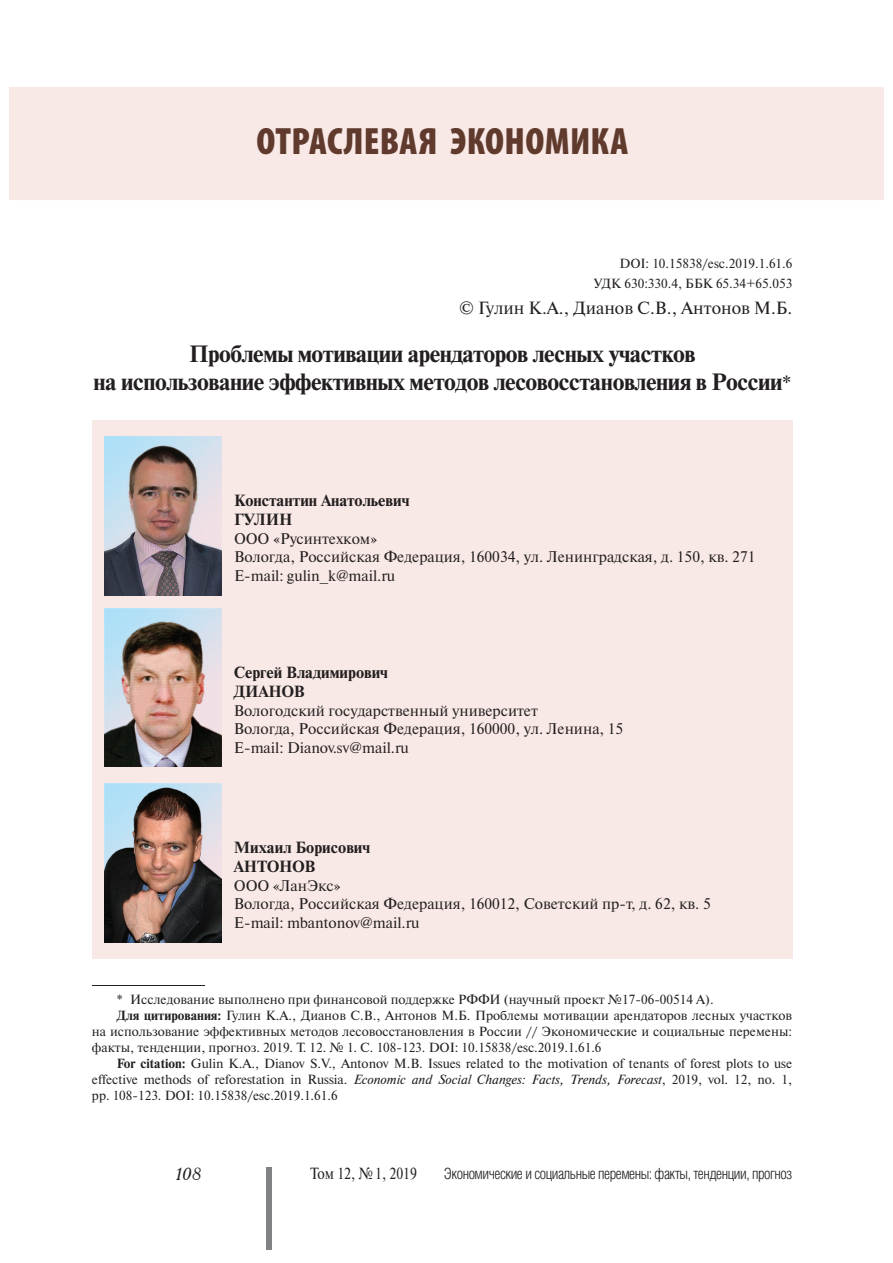
<style>
.page{position:relative;width:893px;height:1263px;background:#fff}
.page>*{position:absolute;margin:0;border:0;box-sizing:border-box;transform-origin:0 0}
.t1{font:900 condensed 38.25px "Myriad Pro";letter-spacing:.01em;color:#5f3a2d}
.t2{font:700 23.55px/28.2px "Newton C";letter-spacing:-.02em;color:#231f20;text-align:center}
.t3{font:17.7px "Newton C";color:#231f20}
.t4{font:italic 17.7px "Academy";color:#231f20}
.t5{font:700 16.2px/19.4px "Newton C";color:#231f20}
.t6{font:16.2px "Newton C";color:#231f20;scale:.85 1}
.t7{font:15.45px/18.5px "Newton C";color:#231f20}
.t8{font:300 15.45px "Helios Cond";letter-spacing:-.03em;color:#231f20}
.t9{font:13.2px/20.1px "Newton C";color:#231f20;text-align:right}
.s1{font-weight:400;font-size:20.55px}
.s2{font-weight:700}
.s3{font-style:italic}
</style>
<div class="page">
<div style="left:266px;top:1167px;width:6px;height:83px;background:#808285"></div>
<hr style="left:92px;top:985px;width:112px;height:1px;background:#231f20">
<div style="left:92px;top:420px;width:700px;height:539px;background:#f9e9e6"></div>
<div style="left:9px;top:87px;width:875px;height:113px;background:#f9e9e6"></div>
<img style="left:105px;top:609px;width:116px;height:158px">
<img style="left:105px;top:784px;width:117px;height:158px">
<img style="left:105px;top:437px;width:117px;height:158px">
<h1 class="t1" style="left:256px;top:128px;width:373px">ОТРАСЛЕВАЯ ЭКОНОМИКА</h1>
<p class="t9" style="left:593px;top:255px;width:201px">DOI: 10.15838/esc.2019.1.61.6<br>УДК 630:330.4, ББК 65.34+65.053</p>
<h3 class="t3" style="left:459px;top:301px;width:335px">© Гулин К.А., Дианов С.В., Антонов М.Б.</h3>
<h2 class="t2" style="left:93px;top:341px;width:699px">Проблемы мотивации арендаторов лесных участков<br>на использование эффективных методов лесовосстановления в России<span class="s1">*</span></h2>
<p class="t5" style="left:234px;top:492px;width:177px">Константин Анатольевич<br>ГУЛИН</p>
<p class="t7" style="left:234px;top:531px;width:523px">ООО «Русинтехком»<br>Вологда, Российская Федерация, 160034, ул. Ленинградская, д. 150, кв. 271<br>Е-mail: gulin_k@mail.ru</p>
<p class="t5" style="left:234px;top:664px;width:156px">Сергей Владимирович<br>ДИАНОВ</p>
<p class="t7" style="left:234px;top:702px;width:391px">Вологодский государственный университет<br>Вологда, Российская Федерация, 160000, ул. Ленина, 15<br>Е-mail: Dianov.sv@mail.ru</p>
<p class="t5" style="left:234px;top:839px;width:138px">Михаил Борисович<br>АНТОНОВ</p>
<p class="t7" style="left:234px;top:878px;width:478px">ООО «ЛанЭкс»<br>Вологда, Российская Федерация, 160012, Советский пр-т, д. 62, кв. 5<br>Е-mail: mbantonov@mail.ru</p>
<p class="t9" style="left:117px;top:991px;width:598px">* Исследование выполнено при финансовой поддержке РФФИ (научный проект №17-06-00514 А).</p>
<p class="t9" style="left:117px;top:1007px;width:677px"><span class="s2">Для цитирования:</span> Гулин К.А., Дианов С.В., Антонов М.Б. Проблемы мотивации арендаторов лесных участков</p>
<p class="t9" style="left:92px;top:1023px;width:702px">на использование эффективных методов лесовосстановления в России // Экономические и социальные перемены:</p>
<p class="t9" style="left:92px;top:1039px;width:511px">факты, тенденции, прогноз. 2019. Т. 12. № 1. С. 108-123. DOI: 10.15838/esc.2019.1.61.6</p>
<p class="t9" style="left:117px;top:1054px;width:677px"><span class="s2">For citation:</span> Gulin K.A., Dianov S.V., Antonov M.B. Issues related to the motivation of tenants of forest plots to use</p>
<p class="t9" style="left:92px;top:1070px;width:702px">effective methods of reforestation in Russia. <span class="s3">Economic and Social Changes: Facts, Trends, Forecast</span>, 2019, vol. 12, no. 1,</p>
<p class="t9" style="left:92px;top:1086px;width:247px">pp. 108-123. DOI: 10.15838/esc.2019.1.61.6</p>
<h3 class="t4" style="left:176px;top:1165px;width:28px">108</h3>
<p class="t6" style="left:310px;top:1167px;width:127px">Том 12, № 1, 2019</p>
<p class="t8" style="left:444px;top:1168px;width:350px">Экономические и социальные перемены: факты, тенденции, прогноз</p>
</div>
